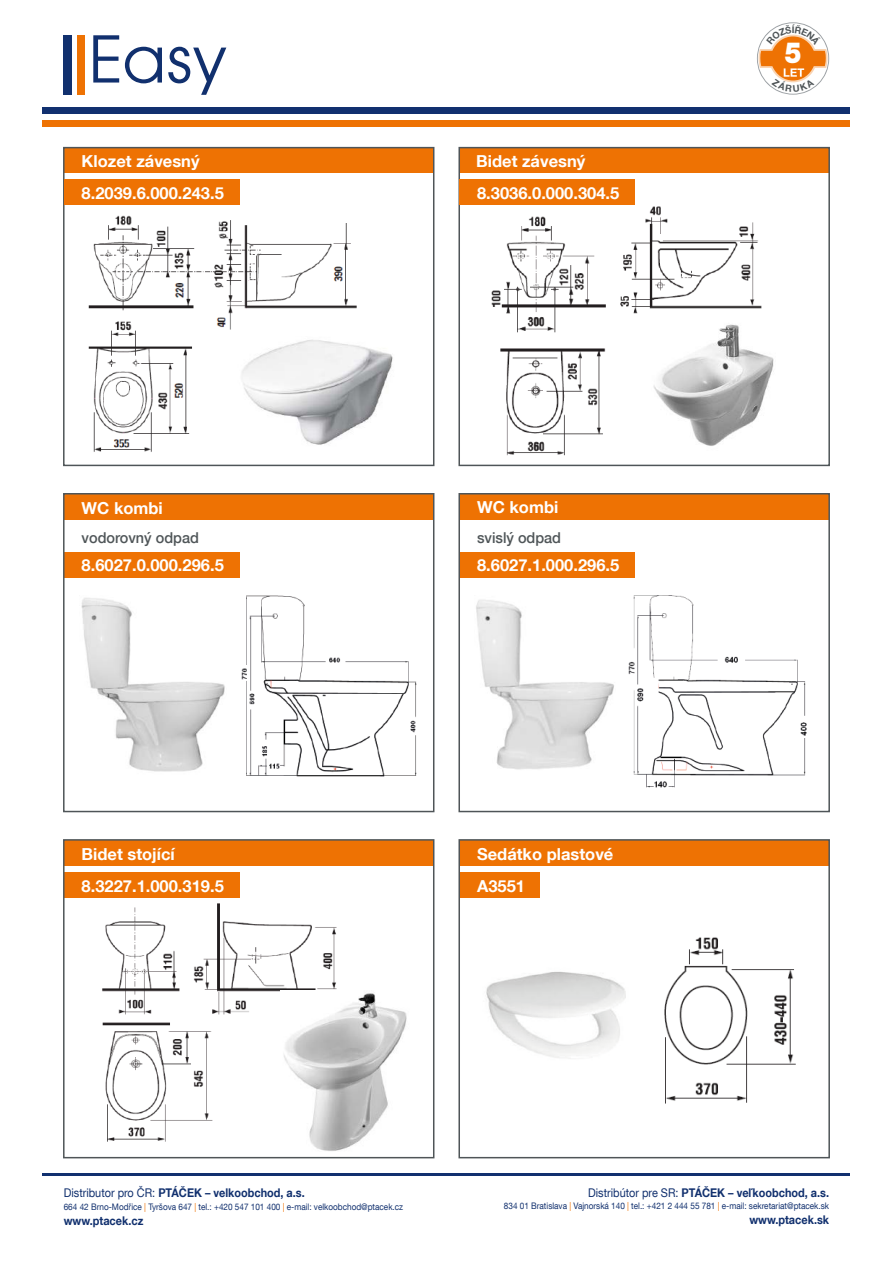
<style>
.page{position:relative;width:893px;height:1263px;background:#fff}
.page>*{position:absolute;margin:0;border:0;box-sizing:border-box;transform-origin:0 0}
.t1{font:29.1px "Helvetica Neue Black CE";color:#fff;scale:.86 1}
.t2{font:700 16.5px "Helvetica Neue LT Com";color:#fff}
.t3{font:500 15px "Helvetica Neue LT Com";color:#4f5558;scale:.96 1}
.t4{font:700 12px "Helvetica Neue LT Com";color:#11306e;scale:.91 1}
.t5{font:700 9.3px "Helvetica Neue LT Com";color:#4f5558}
.t6{font:9px "Helvetica Neue LT Com";color:#11306e;scale:.91 1}
.s1{font-weight:400}
.s2{color:#ee7203}
</style>
<div class="page">
<img style="left:102px;top:903px;width:235px;height:239px">
<div style="left:64px;top:872px;width:175px;height:25px;background:#ee7203"></div>
<div style="left:459px;top:872px;width:81px;height:25px;background:#ee7203"></div>
<div style="left:459px;top:552px;width:176px;height:25px;background:#ee7203"></div>
<div style="left:64px;top:552px;width:175px;height:25px;background:#ee7203"></div>
<div style="left:64px;top:148px;width:370px;height:25px;background:#ee7203"></div>
<div style="left:459px;top:148px;width:370px;height:25px;background:#ee7203"></div>
<div style="left:64px;top:494px;width:370px;height:25px;background:#ee7203"></div>
<div style="left:459px;top:494px;width:370px;height:25px;background:#ee7203"></div>
<div style="left:64px;top:840px;width:370px;height:25px;background:#ee7203"></div>
<div style="left:459px;top:840px;width:370px;height:25px;background:#ee7203"></div>
<img style="left:81px;top:598px;width:144px;height:174px">
<img style="left:242px;top:595px;width:175px;height:182px">
<img style="left:476px;top:600px;width:138px;height:170px">
<img style="left:628px;top:595px;width:179px;height:193px">
<img style="left:664px;top:937px;width:132px;height:167px">
<img style="left:88px;top:215px;width:269px;height:237px">
<img style="left:236px;top:337px;width:157px;height:112px">
<img style="left:491px;top:206px;width:271px;height:250px">
<img style="left:651px;top:318px;width:123px;height:138px">
<img style="left:281px;top:990px;width:126px;height:161px">
<img style="left:486px;top:971px;width:140px;height:88px">
<div style="left:63px;top:147px;width:371px;height:319px;border:2px solid #4f5558"></div>
<div style="left:63px;top:493px;width:371px;height:319px;border:2px solid #4f5558"></div>
<div style="left:63px;top:839px;width:371px;height:319px;border:2px solid #4f5558"></div>
<div style="left:458px;top:147px;width:372px;height:319px;border:2px solid #4f5558"></div>
<div style="left:458px;top:493px;width:372px;height:319px;border:2px solid #4f5558"></div>
<div style="left:458px;top:839px;width:372px;height:319px;border:2px solid #4f5558"></div>
<div style="left:43px;top:120px;width:807px;height:7px;background:#ee7203"></div>
<div style="left:43px;top:108px;width:807px;height:6px;background:#11306f"></div>
<hr style="left:43px;top:1173px;width:807px;height:3px;background:#11306f">
<svg style="left:93px;top:35px;width:26px;height:48px"></svg>
<svg style="left:125px;top:47px;width:37px;height:36px"></svg>
<svg style="left:168px;top:47px;width:58px;height:48px"></svg>
<div style="left:77px;top:35px;width:8px;height:60px;background:#ee7203"></div>
<div style="left:64px;top:35px;width:8px;height:60px;background:#11306e"></div>
<div style="left:64px;top:179px;width:175px;height:26px;background:#ee7203"></div>
<div style="left:459px;top:179px;width:176px;height:26px;background:#ee7203"></div>
<svg style="left:757px;top:22px;width:72px;height:73px"></svg>
<p class="t5" style="left:792px;top:24px;width:4px">Í</p>
<p class="t2" style="left:82px;top:151px;width:119px">Klozet závesný</p>
<p class="t2" style="left:476px;top:151px;width:111px">Bidet závesný</p>
<p class="t2" style="left:82px;top:183px;width:144px">8.2039.6.000.243.5</p>
<p class="t2" style="left:477px;top:183px;width:144px">8.3036.0.000.304.5</p>
<p class="t2" style="left:82px;top:497px;width:83px">WC kombi</p>
<p class="t3" style="left:82px;top:529px;width:124px">vodorovný odpad</p>
<p class="t2" style="left:477px;top:497px;width:83px">WC kombi</p>
<p class="t3" style="left:477px;top:529px;width:89px">svislý odpad</p>
<p class="t2" style="left:82px;top:555px;width:144px">8.6027.0.000.296.5</p>
<p class="t2" style="left:477px;top:555px;width:144px">8.6027.1.000.296.5</p>
<p class="t2" style="left:82px;top:843px;width:95px">Bidet stojící</p>
<p class="t2" style="left:477px;top:843px;width:138px">Sedátko plastové</p>
<p class="t2" style="left:82px;top:875px;width:144px">8.3227.1.000.319.5</p>
<p class="t2" style="left:477px;top:875px;width:49px">A3551</p>
<h1 class="t1" style="left:785px;top:37px;width:21px">5</h1>
<p class="t4" style="left:64px;top:1185px;width:266px"><span class="s1">Distributor pro ČR:</span> PTÁČEK – velkoobchod, a.s.</p>
<p class="t6" style="left:64px;top:1201px;width:374px">664 42 Brno-Modřice <span class="s2">|</span> Tyršova 647 <span class="s2">|</span> tel.: +420 547 101 400 <span class="s2">|</span> e-mail: velkoobchod@ptacek.cz</p>
<p class="t4" style="left:64px;top:1213px;width:89px">www.ptacek.cz</p>
<p class="t4" style="left:588px;top:1185px;width:266px"><span class="s1">Distribútor pre SR:</span> PTÁČEK – veľkoobchod, a.s.</p>
<p class="t6" style="left:504px;top:1200px;width:359px">834 01 Bratislava <span class="s2">|</span> Vajnorská 140 <span class="s2">|</span> tel.: +421 2 444 55 781 <span class="s2">|</span> e-mail: sekretariat@ptacek.sk</p>
<p class="t4" style="left:749px;top:1212px;width:89px">www.ptacek.sk</p>
</div>
